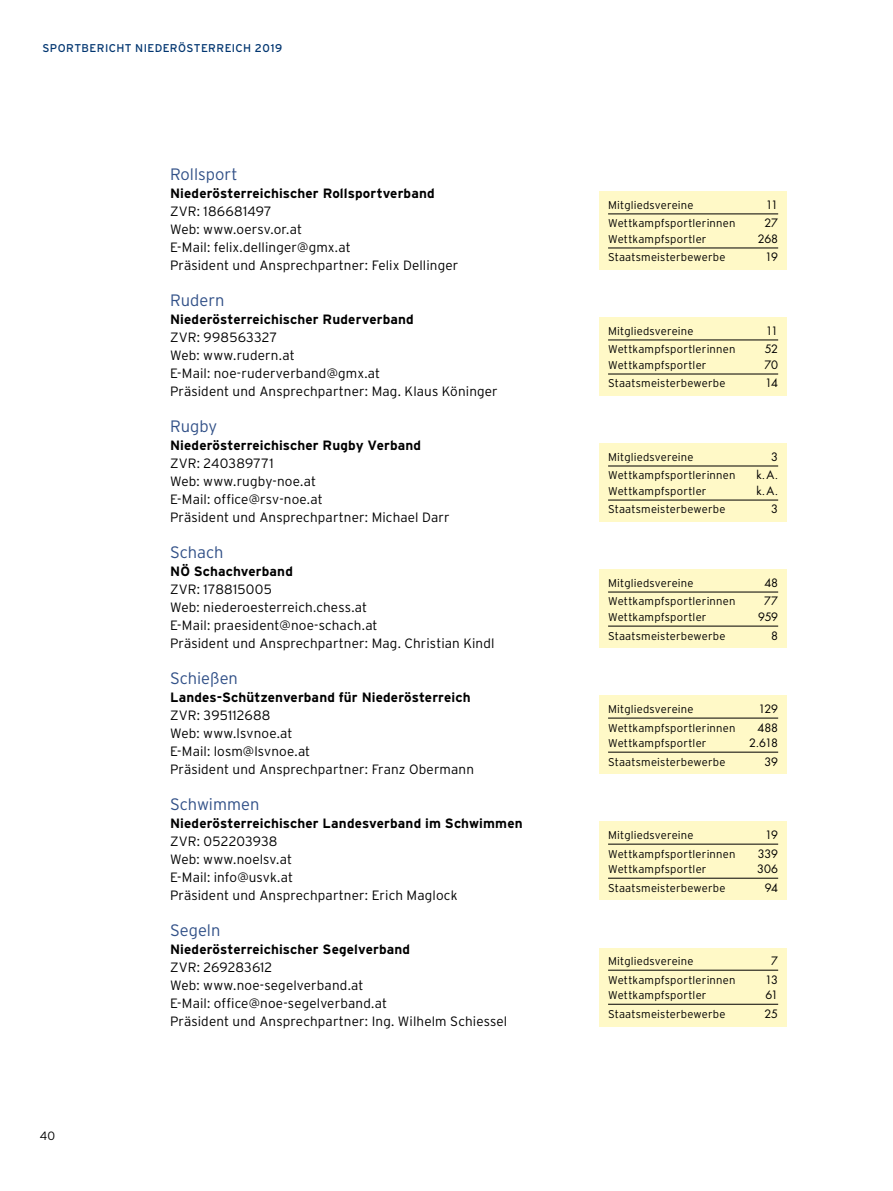
<style>
.page{position:relative;width:893px;height:1191px;background:#fff}
.page>*{position:absolute;margin:0;border:0;box-sizing:border-box;transform-origin:0 0}
.t1{font:300 16.5px "Interstate Plus";color:#325188}
.t2{font:300 13.5px/18px "Interstate Plus";letter-spacing:.01em;color:#000}
.t3{font:700 13.5px "Interstate Plus";letter-spacing:.01em;color:#000}
.t4{font:300 12px "Interstate Plus";color:#000}
.t5{font:300 11.25px "Interstate Plus";letter-spacing:.015em;color:#000}
.t6{font:11.25px "Futura LT";letter-spacing:-.03em;color:#000}
.t7{font:11.25px "Interstate Plus";letter-spacing:.035em;color:#003570}
</style>
<div class="page">
<div style="left:600px;top:191px;width:187px;height:79px;background:#fff9c7"></div>
<hr style="left:608px;top:214px;width:170px;height:1px;background:#000">
<hr style="left:608px;top:248px;width:170px;height:1px;background:#000">
<div style="left:600px;top:317px;width:187px;height:79px;background:#fff9c7"></div>
<hr style="left:608px;top:340px;width:170px;height:1px;background:#000">
<hr style="left:608px;top:374px;width:170px;height:1px;background:#000">
<div style="left:600px;top:443px;width:187px;height:79px;background:#fff9c7"></div>
<hr style="left:608px;top:466px;width:170px;height:1px;background:#000">
<hr style="left:608px;top:500px;width:170px;height:1px;background:#000">
<div style="left:600px;top:569px;width:187px;height:79px;background:#fff9c7"></div>
<hr style="left:608px;top:592px;width:170px;height:1px;background:#000">
<hr style="left:608px;top:626px;width:170px;height:1px;background:#000">
<div style="left:600px;top:695px;width:187px;height:79px;background:#fff9c7"></div>
<hr style="left:608px;top:718px;width:170px;height:1px;background:#000">
<hr style="left:608px;top:752px;width:170px;height:1px;background:#000">
<div style="left:600px;top:821px;width:187px;height:79px;background:#fff9c7"></div>
<hr style="left:608px;top:844px;width:170px;height:1px;background:#000">
<hr style="left:608px;top:878px;width:170px;height:1px;background:#000">
<div style="left:600px;top:947px;width:187px;height:79px;background:#fff9c7"></div>
<hr style="left:608px;top:970px;width:170px;height:1px;background:#000">
<hr style="left:608px;top:1004px;width:170px;height:1px;background:#000">
<p class="t7" style="left:43px;top:41px;width:241px">SPORTBERICHT NIEDERÖSTERREICH 2019</p>
<p class="t4" style="left:40px;top:1129px;width:17px">40</p>
<p class="t1" style="left:170px;top:165px;width:69px">Rollsport</p>
<p class="t3" style="left:170px;top:186px;width:266px">Niederösterreichischer Rollsportverband</p>
<p class="t2" style="left:170px;top:202px;width:290px">ZVR: 186681497<br>Web: www.oersv.or.at<br>E-Mail: felix.dellinger@gmx.at<br>Präsident und Ansprechpartner: Felix Dellinger</p>
<p class="t1" style="left:170px;top:291px;width:56px">Rudern</p>
<p class="t3" style="left:170px;top:312px;width:245px">Niederösterreichischer Ruderverband</p>
<p class="t2" style="left:170px;top:328px;width:329px">ZVR: 998563327<br>Web: www.rudern.at<br>E-Mail: noe-ruderverband@gmx.at<br>Präsident und Ansprechpartner: Mag. Klaus Köninger</p>
<p class="t1" style="left:170px;top:417px;width:49px">Rugby</p>
<p class="t3" style="left:170px;top:438px;width:252px">Niederösterreichischer Rugby Verband</p>
<p class="t2" style="left:170px;top:454px;width:281px">ZVR: 240389771<br>Web: www.rugby-noe.at<br>E-Mail: office@rsv-noe.at<br>Präsident und Ansprechpartner: Michael Darr</p>
<p class="t1" style="left:170px;top:543px;width:55px">Schach</p>
<p class="t3" style="left:170px;top:564px;width:124px">NÖ Schachverband</p>
<p class="t2" style="left:170px;top:580px;width:326px">ZVR: 178815005<br>Web: niederoesterreich.chess.at<br>E-Mail: praesident@noe-schach.at<br>Präsident und Ansprechpartner: Mag. Christian Kindl</p>
<p class="t1" style="left:170px;top:669px;width:69px">Schießen</p>
<p class="t3" style="left:170px;top:690px;width:302px">Landes-Schützenverband für Niederösterreich</p>
<p class="t2" style="left:170px;top:706px;width:305px">ZVR: 395112688<br>Web: www.lsvnoe.at<br>E-Mail: losm@lsvnoe.at<br>Präsident und Ansprechpartner: Franz Obermann</p>
<p class="t1" style="left:170px;top:795px;width:91px">Schwimmen</p>
<p class="t3" style="left:170px;top:816px;width:354px">Niederösterreichischer Landesverband im Schwimmen</p>
<p class="t2" style="left:170px;top:832px;width:289px">ZVR: 052203938<br>Web: www.noelsv.at<br>E-Mail: info@usvk.at<br>Präsident und Ansprechpartner: Erich Maglock</p>
<p class="t1" style="left:170px;top:921px;width:52px">Segeln</p>
<p class="t3" style="left:170px;top:942px;width:241px">Niederösterreichischer Segelverband</p>
<p class="t2" style="left:170px;top:958px;width:339px">ZVR: 269283612<br>Web: www.noe-segelverband.at<br>E-Mail: office@noe-segelverband.at<br>Präsident und Ansprechpartner: Ing. Wilhelm Schiessel</p>
<p class="t5" style="left:608px;top:199px;width:87px">Mitgliedsvereine</p>
<p class="t6" style="left:766px;top:198px;width:14px">11</p>
<p class="t5" style="left:608px;top:217px;width:129px">Wettkampfsportlerinnen</p>
<p class="t6" style="left:764px;top:216px;width:15px">27</p>
<p class="t5" style="left:608px;top:233px;width:100px">Wettkampfsportler</p>
<p class="t6" style="left:758px;top:232px;width:22px">268</p>
<p class="t5" style="left:608px;top:251px;width:119px">Staatsmeisterbewerbe</p>
<p class="t6" style="left:765px;top:250px;width:15px">19</p>
<p class="t5" style="left:608px;top:325px;width:87px">Mitgliedsvereine</p>
<p class="t6" style="left:766px;top:324px;width:14px">11</p>
<p class="t5" style="left:608px;top:343px;width:129px">Wettkampfsportlerinnen</p>
<p class="t6" style="left:765px;top:342px;width:15px">52</p>
<p class="t5" style="left:608px;top:359px;width:100px">Wettkampfsportler</p>
<p class="t6" style="left:765px;top:358px;width:15px">70</p>
<p class="t5" style="left:608px;top:377px;width:119px">Staatsmeisterbewerbe</p>
<p class="t6" style="left:765px;top:376px;width:15px">14</p>
<p class="t5" style="left:608px;top:451px;width:87px">Mitgliedsvereine</p>
<p class="t6" style="left:771px;top:450px;width:8px">3</p>
<p class="t5" style="left:608px;top:469px;width:129px">Wettkampfsportlerinnen</p>
<p class="t6" style="left:756px;top:468px;width:23px">k.A.</p>
<p class="t5" style="left:608px;top:485px;width:100px">Wettkampfsportler</p>
<p class="t6" style="left:756px;top:484px;width:23px">k.A.</p>
<p class="t5" style="left:608px;top:503px;width:119px">Staatsmeisterbewerbe</p>
<p class="t6" style="left:771px;top:502px;width:8px">3</p>
<p class="t5" style="left:608px;top:577px;width:87px">Mitgliedsvereine</p>
<p class="t6" style="left:764px;top:576px;width:15px">48</p>
<p class="t5" style="left:608px;top:595px;width:129px">Wettkampfsportlerinnen</p>
<p class="t6" style="left:764px;top:594px;width:16px">77</p>
<p class="t5" style="left:608px;top:611px;width:100px">Wettkampfsportler</p>
<p class="t6" style="left:758px;top:610px;width:22px">959</p>
<p class="t5" style="left:608px;top:629px;width:119px">Staatsmeisterbewerbe</p>
<p class="t6" style="left:771px;top:628px;width:8px">8</p>
<p class="t5" style="left:608px;top:703px;width:87px">Mitgliedsvereine</p>
<p class="t6" style="left:758px;top:702px;width:21px">129</p>
<p class="t5" style="left:608px;top:721px;width:129px">Wettkampfsportlerinnen</p>
<p class="t6" style="left:757px;top:720px;width:22px">488</p>
<p class="t5" style="left:608px;top:737px;width:100px">Wettkampfsportler</p>
<p class="t6" style="left:749px;top:736px;width:30px">2.618</p>
<p class="t5" style="left:608px;top:755px;width:119px">Staatsmeisterbewerbe</p>
<p class="t6" style="left:764px;top:754px;width:15px">39</p>
<p class="t5" style="left:608px;top:829px;width:87px">Mitgliedsvereine</p>
<p class="t6" style="left:765px;top:828px;width:15px">19</p>
<p class="t5" style="left:608px;top:847px;width:129px">Wettkampfsportlerinnen</p>
<p class="t6" style="left:758px;top:846px;width:22px">339</p>
<p class="t5" style="left:608px;top:863px;width:100px">Wettkampfsportler</p>
<p class="t6" style="left:757px;top:862px;width:22px">306</p>
<p class="t5" style="left:608px;top:881px;width:119px">Staatsmeisterbewerbe</p>
<p class="t6" style="left:765px;top:880px;width:15px">94</p>
<p class="t5" style="left:608px;top:955px;width:87px">Mitgliedsvereine</p>
<p class="t6" style="left:771px;top:954px;width:8px">7</p>
<p class="t5" style="left:608px;top:973px;width:129px">Wettkampfsportlerinnen</p>
<p class="t6" style="left:765px;top:972px;width:14px">13</p>
<p class="t5" style="left:608px;top:989px;width:100px">Wettkampfsportler</p>
<p class="t6" style="left:765px;top:988px;width:14px">61</p>
<p class="t5" style="left:608px;top:1007px;width:119px">Staatsmeisterbewerbe</p>
<p class="t6" style="left:764px;top:1006px;width:15px">25</p>
</div>
